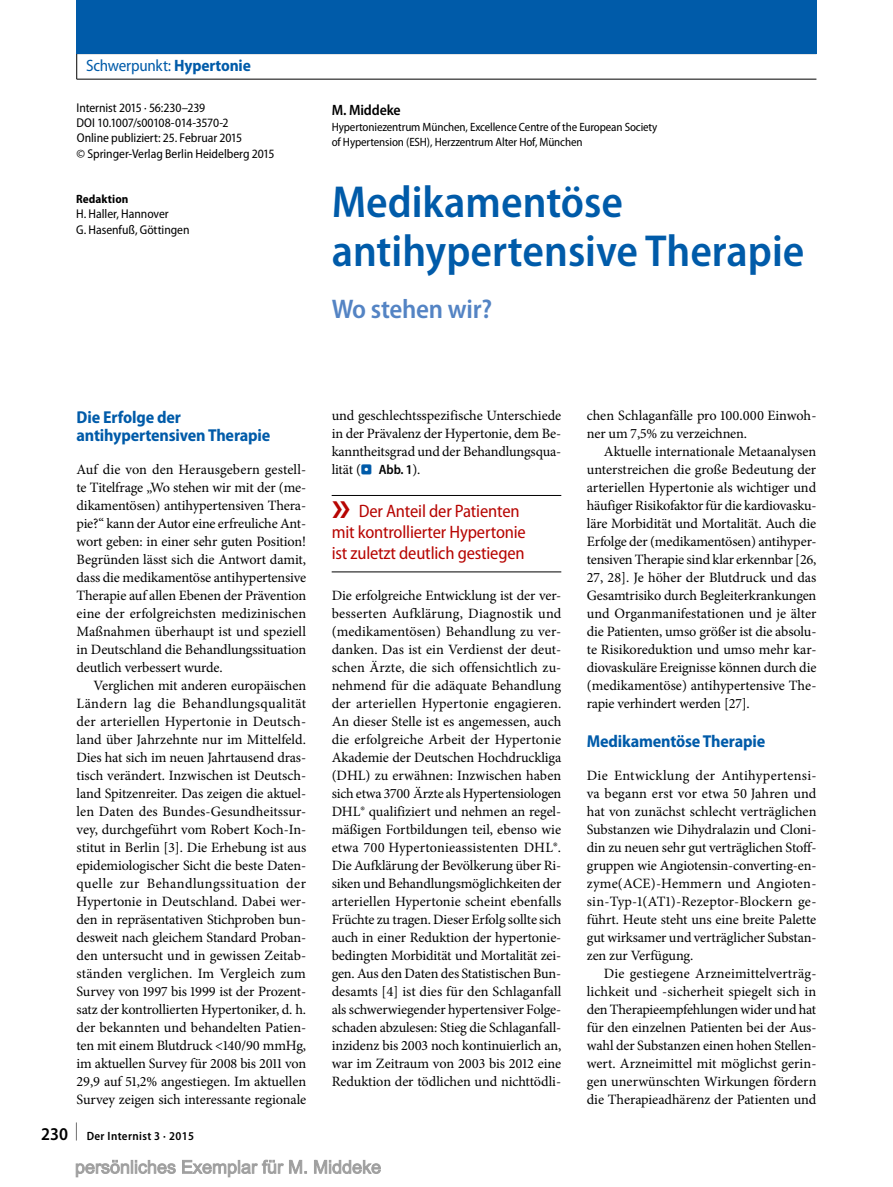
<style>
.page{position:relative;width:893px;height:1187px;background:#fff}
.page>*{position:absolute;margin:0;border:0;box-sizing:border-box;transform-origin:0 0}
.t1{font:600 semi-condensed 45px/49.5px "Myriad Pro";color:#005ba9}
.t2{font:600 semi-condensed 45px "Myriad Pro";color:#b70502}
.t3{font:600 semi-condensed 27px "Myriad Pro";letter-spacing:-.01em;color:#5484c4}
.t4{font:semi-condensed 18px/21px "Myriad Pro";letter-spacing:-.01em;color:#b70502}
.t5{font:700 semi-condensed 17.25px/18px "Myriad Pro";letter-spacing:-.01em;color:#005ba9}
.t6{font:semi-condensed 16.5px "Myriad Pro";letter-spacing:-.015em;color:#005ba9}
.t7{font:600 semi-condensed 15px "Myriad Pro";letter-spacing:-.01em;color:#000}
.t8{font:14.25px/18px "Minion Pro";letter-spacing:-.01em;color:#000;text-align:justify}
.t9{font:semi-condensed 12.75px/15.3px "Myriad Pro";letter-spacing:-.005em;color:#000}
.t10{font:semi-condensed 12px/15.3px "Myriad Pro";letter-spacing:-.01em;color:#000}
.t11{font:600 semi-condensed 12px "Myriad Pro";letter-spacing:.03em;color:#000}
.t12{font:700 semi-condensed 12px "Myriad Pro";letter-spacing:.005em;color:#000}
.s1{font-weight:700}
.s2{font-size:18px}
.s3{font-family:"S Buttons";font-size:13.5px;color:#005ba9}
.s4{font-family:"Myriad Pro";font-weight:600;font-stretch:semi-condensed;font-size:13.5px}
</style>
<div class="page">
<hr style="left:332px;top:495px;width:229px;height:1px;background:#000">
<hr style="left:332px;top:571px;width:229px;height:1px;background:#000">
<svg style="left:76px;top:54px;width:1px;height:25px"></svg>
<hr style="left:77px;top:79px;width:739px;height:1px;background:#000">
<div style="left:76px;top:0;width:740px;height:54px;background:#005ba9"></div>
<svg style="left:75px;top:1159px;width:306px;height:18px"></svg>
<p class="t6" style="left:86px;top:57px;width:166px">Schwerpunkt: <span class="s1">Hypertonie</span></p>
<p class="t9" style="left:77px;top:100px;width:200px">Internist 2015 · 56:230–239<br>DOI 10.1007/s00108-014-3570-2<br>Online publiziert: 25. Februar 2015<br>© Springer-Verlag Berlin Heidelberg 2015</p>
<p class="t7" style="left:332px;top:102px;width:71px">M. Middeke</p>
<p class="t10" style="left:332px;top:119px;width:327px">Hypertoniezentrum München, Excellence Centre of the European Society of Hypertension (ESH), Herzzentrum Alter Hof, München</p>
<h1 class="t1" style="left:332px;top:178px;width:474px">Medikamentöse antihypertensive Therapie</h1>
<h2 class="t3" style="left:332px;top:293px;width:162px">Wo stehen wir?</h2>
<p class="t12" style="left:76px;top:192px;width:54px">Redaktion</p>
<p class="t9" style="left:76px;top:206px;width:115px">H. Haller, Hannover<br>G. Hasenfuß, Göttingen</p>
<p class="t5" style="left:77px;top:408px;width:195px">Die Erfolge der antihypertensiven Therapie</p>
<p class="t8" style="left:77px;top:460px;width:231px">Auf die von den Herausgebern gestell&shy;te Titelfrage „Wo stehen wir mit der (me&shy;dikamentösen) antihypertensiven Thera&shy;pie?“ kann der Autor eine erfreuliche Ant&shy;wort geben: in einer sehr guten Position!<br>Begründen lässt sich die Antwort damit, dass die medikamentöse antihypertensive Therapie auf allen Ebenen der Prävention eine der erfolgreichsten medizinischen Maßnahmen überhaupt ist und speziell in Deutschland die Behandlungssituation deutlich verbessert wurde.</p>
<p class="t8" style="left:77px;top:676px;width:231px;text-indent:17px">Verglichen mit anderen europäischen Ländern lag die Behandlungsqualität der arteriellen Hypertonie in Deutsch&shy;land über Jahrzehnte nur im Mittelfeld.<br>Dies hat sich im neuen Jahrtausend dras&shy;tisch verändert. Inzwischen ist Deutsch&shy;land Spitzenreiter. Das zeigen die aktuel&shy;len Daten des Bundes-Gesundheitssur&shy;vey, durchgeführt vom Robert Koch-In&shy;stitut in Berlin [3]. Die Erhebung ist aus epidemiologischer Sicht die beste Daten&shy;quelle zur Behandlungssituation der Hypertonie in Deutschland. Dabei wer&shy;den in repräsentativen Stichproben bun&shy;desweit nach gleichem Standard Proban&shy;den untersucht und in gewissen Zeitab&shy;ständen verglichen. Im Vergleich zum Survey von 1997 bis 1999 ist der Prozent&shy;satz der kontrollierten Hypertoniker, d. h. der bekannten und behandelten Patien&shy;ten mit einem Blutdruck &lt;140/90 mmHg, im aktuellen Survey für 2008 bis 2011 von 29,9 auf 51,2% angestiegen. Im aktuellen Survey zeigen sich interessante regionale</p>
<p class="t11" style="left:41px;top:1129px;width:154px"><span class="s2">230 </span><sup>|</sup> Der Internist 3 · 2015</p>
<p class="t8" style="left:332px;top:406px;width:231px">und geschlechtsspezifische Unterschiede in der Prävalenz der Hypertonie, dem Be&shy;kanntheitsgrad und der Behandlungsqua&shy;lität (<span class="s3">.</span> <span class="s4">Abb. 1</span>).</p>
<h1 class="t2" style="left:332px;top:481px;width:20px">»</h1>
<p class="t4" style="left:332px;top:500px;width:196px;text-indent:27px">Der Anteil der Patienten mit kontrollierter Hypertonie ist zuletzt deutlich gestiegen</p>
<p class="t8" style="left:332px;top:586px;width:231px">Die erfolgreiche Entwicklung ist der ver&shy;besserten Aufklärung, Diagnostik und (medikamentösen) Behandlung zu ver&shy;danken. Das ist ein Verdienst der deut&shy;schen Ärzte, die sich offensichtlich zu&shy;nehmend für die adäquate Behandlung der arteriellen Hypertonie engagieren.<br>An dieser Stelle ist es angemessen, auch die erfolgreiche Arbeit der Hypertonie Akademie der Deutschen Hochdruckliga (DHL) zu erwähnen: Inzwischen haben sich etwa 3700 Ärzte als Hypertensiologen DHL® qualifiziert und nehmen an regel&shy;mäßigen Fortbildungen teil, ebenso wie etwa 700 Hypertonieassistenten DHL®.<br>Die Aufklärung der Bevölkerung über Ri&shy;siken und Behandlungsmöglichkeiten der arteriellen Hypertonie scheint ebenfalls Früchte zu tragen. Dieser Erfolg sollte sich auch in einer Reduktion der hypertonie&shy;bedingten Morbidität und Mortalität zei&shy;gen. Aus den Daten des Statistischen Bun&shy;desamts [4] ist dies für den Schlaganfall als schwerwiegender hypertensiver Folge&shy;schaden abzulesen: Stieg die Schlaganfall&shy;inzidenz bis 2003 noch kontinuierlich an, war im Zeitraum von 2003 bis 2012 eine Reduktion der tödlichen und nichttödli-</p>
<p class="t8" style="left:587px;top:406px;width:231px">chen Schlaganfälle pro 100.000 Einwoh&shy;ner um 7,5% zu verzeichnen.</p>
<p class="t8" style="left:587px;top:442px;width:231px;text-indent:17px">Aktuelle internationale Metaanalysen unterstreichen die große Bedeutung der arteriellen Hypertonie als wichtiger und häufiger Risikofaktor für die kardiovasku&shy;läre Morbidität und Mortalität. Auch die Erfolge der (medikamentösen) antihyper&shy;tensiven Therapie sind klar erkennbar [26, 27, 28]. Je höher der Blutdruck und das Gesamtrisiko durch Begleiterkrankungen und Organmanifestationen und je älter die Patienten, umso größer ist die absolu&shy;te Risikoreduktion und umso mehr kar&shy;diovaskuläre Ereignisse können durch die (medikamentöse) antihypertensive The&shy;rapie verhindert werden [27].</p>
<p class="t5" style="left:587px;top:732px;width:180px">Medikamentöse Therapie</p>
<p class="t8" style="left:587px;top:766px;width:231px">Die Entwicklung der Antihypertensi&shy;va begann erst vor etwa 50 Jahren und hat von zunächst schlecht verträglichen Substanzen wie Dihydralazin und Cloni&shy;din zu neuen sehr gut verträglichen Stoff&shy;gruppen wie Angiotensin-converting-en&shy;zyme(ACE)-Hemmern und Angioten&shy;sin-Typ-1(AT1)-Rezeptor-Blockern ge&shy;führt. Heute steht uns eine breite Palette gut wirksamer und verträglicher Substan&shy;zen zur Verfügung.</p>
<p class="t8" style="left:587px;top:964px;width:231px;text-indent:17px">Die gestiegene Arzneimittelverträg&shy;lichkeit und -sicherheit spiegelt sich in den Therapieempfehlungen wider und hat für den einzelnen Patienten bei der Aus&shy;wahl der Substanzen einen hohen Stellen&shy;wert. Arzneimittel mit möglichst gerin&shy;gen unerwünschten Wirkungen fördern die Therapieadhärenz der Patienten und</p>
</div>
